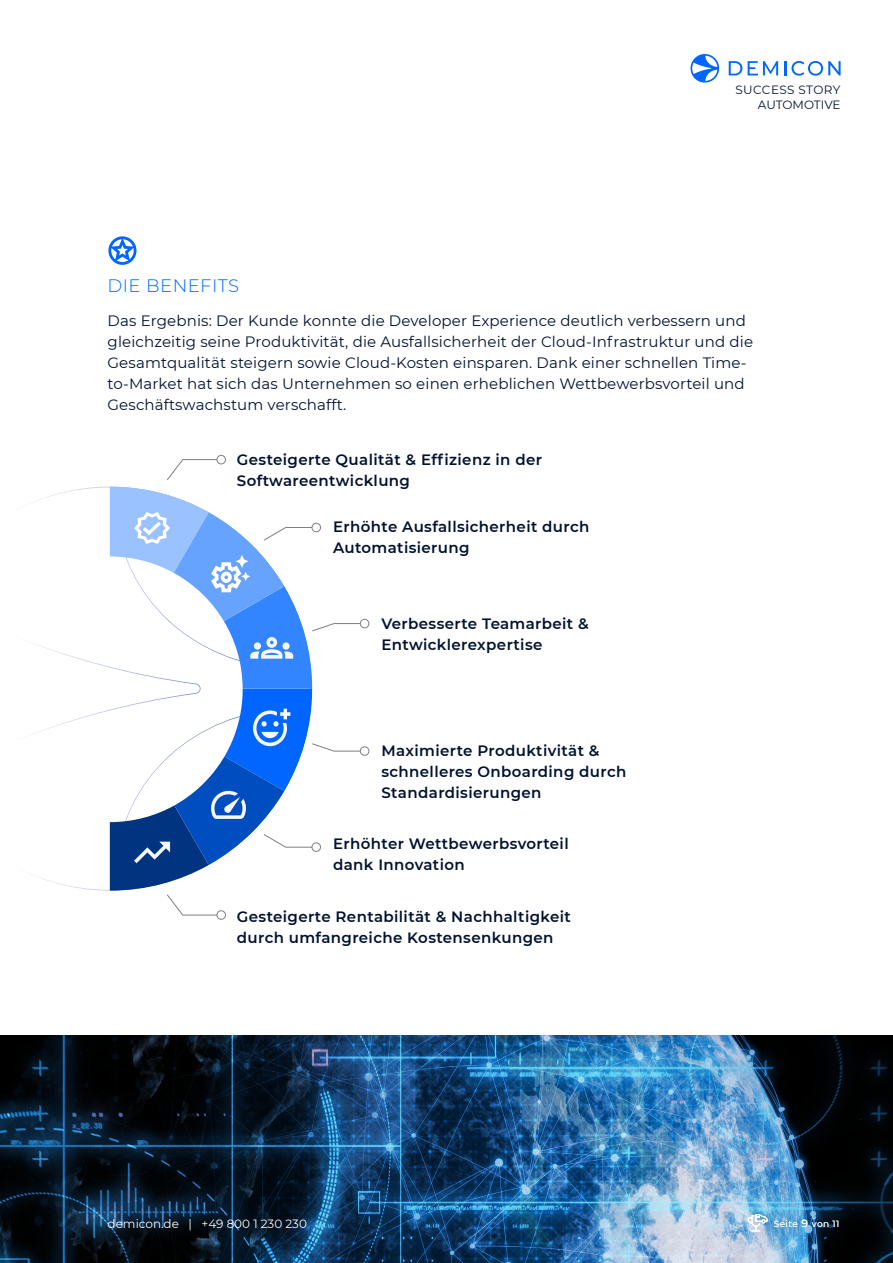
<style>
.page{position:relative;width:893px;height:1263px;background:#fff}
.page>*{position:absolute;margin:0;border:0;box-sizing:border-box;transform-origin:0 0}
.t1{font:300 18px "Montserrat";letter-spacing:.025em;color:#06f}
.t2{font:15px/21px "Montserrat";letter-spacing:.01em;color:#001230}
.t3{font:600 15px/21px "Montserrat";letter-spacing:.025em;color:#001230}
.t4{font:12px "Montserrat";color:#fff}
.t5{font:12px/14.4px "Montserrat";letter-spacing:.02em;color:#001230;text-align:right}
.t6{font:9px "Montserrat";letter-spacing:.05em;color:#fff}
.s1{font-weight:500;font-size:10.5px}
</style>
<div class="page">
<svg style="left:690px;top:54px;width:29px;height:29px"></svg>
<svg style="left:729px;top:61px;width:13px;height:14px"></svg>
<svg style="left:748px;top:61px;width:30px;height:14px"></svg>
<svg style="left:784px;top:61px;width:57px;height:15px"></svg>
<img style="left:0;top:1035px;width:893px;height:228px">
<svg style="left:108px;top:236px;width:28px;height:29px"></svg>
<svg style="left:33px;top:487px;width:77px;height:404px"></svg>
<div style="left:360px;top:619px;width:9px;height:9px;border:1px solid #808080;border-radius:50%"></div>
<div style="left:217px;top:455px;width:9px;height:9px;border:1px solid #808080;border-radius:50%"></div>
<svg style="left:167px;top:459px;width:51px;height:21px"></svg>
<div style="left:360px;top:746px;width:9px;height:10px;border:1px solid #808080;border-radius:50%"></div>
<div style="left:217px;top:910px;width:9px;height:10px;border:1px solid #808080;border-radius:50%"></div>
<svg style="left:110px;top:487px;width:251px;height:429px"></svg>
<svg style="left:748px;top:1214px;width:19px;height:17px"></svg>
<p class="t5" style="left:735px;top:82px;width:107px">SUCCESS STORY<br>AUTOMOTIVE</p>
<p class="t1" style="left:108px;top:273px;width:133px">DIE BENEFITS</p>
<p class="t2" style="left:108px;top:309px;width:647px">Das Ergebnis: Der Kunde konnte die Developer Experience deutlich verbessern und gleichzeitig seine Produktivität, die Ausfallsicherheit der Cloud-Infrastruktur und die Gesamtqualität steigern sowie Cloud-Kosten einsparen. Dank einer schnellen Time&shy;to-Market hat sich das Unternehmen so einen erheblichen Wettbewerbsvorteil und Geschäftswachstum verschafft.</p>
<p class="t3" style="left:237px;top:449px;width:307px">Gesteigerte Qualität &amp; Effizienz in der<br>Softwareentwicklung</p>
<p class="t3" style="left:333px;top:516px;width:258px">Erhöhte Ausfallsicherheit durch<br>Automatisierung</p>
<p class="t3" style="left:381px;top:612px;width:209px">Verbesserte Teamarbeit &amp;<br>Entwicklerexpertise</p>
<p class="t3" style="left:381px;top:739px;width:246px">Maximierte Produktivität &amp; schnelleres Onboarding durch<br>Standardisierungen</p>
<p class="t3" style="left:333px;top:832px;width:237px">Erhöhter Wettbewerbsvorteil dank Innovation</p>
<p class="t3" style="left:237px;top:905px;width:335px">Gesteigerte Rentabilität &amp; Nachhaltigkeit durch umfangreiche Kostensenkungen</p>
<p class="t4" style="left:108px;top:1215px;width:201px">demicon.de | +49 800 1 230 230</p>
<p class="t6" style="left:774px;top:1218px;width:67px">Seite <span class="s1">9</span> von 11</p>
</div>
